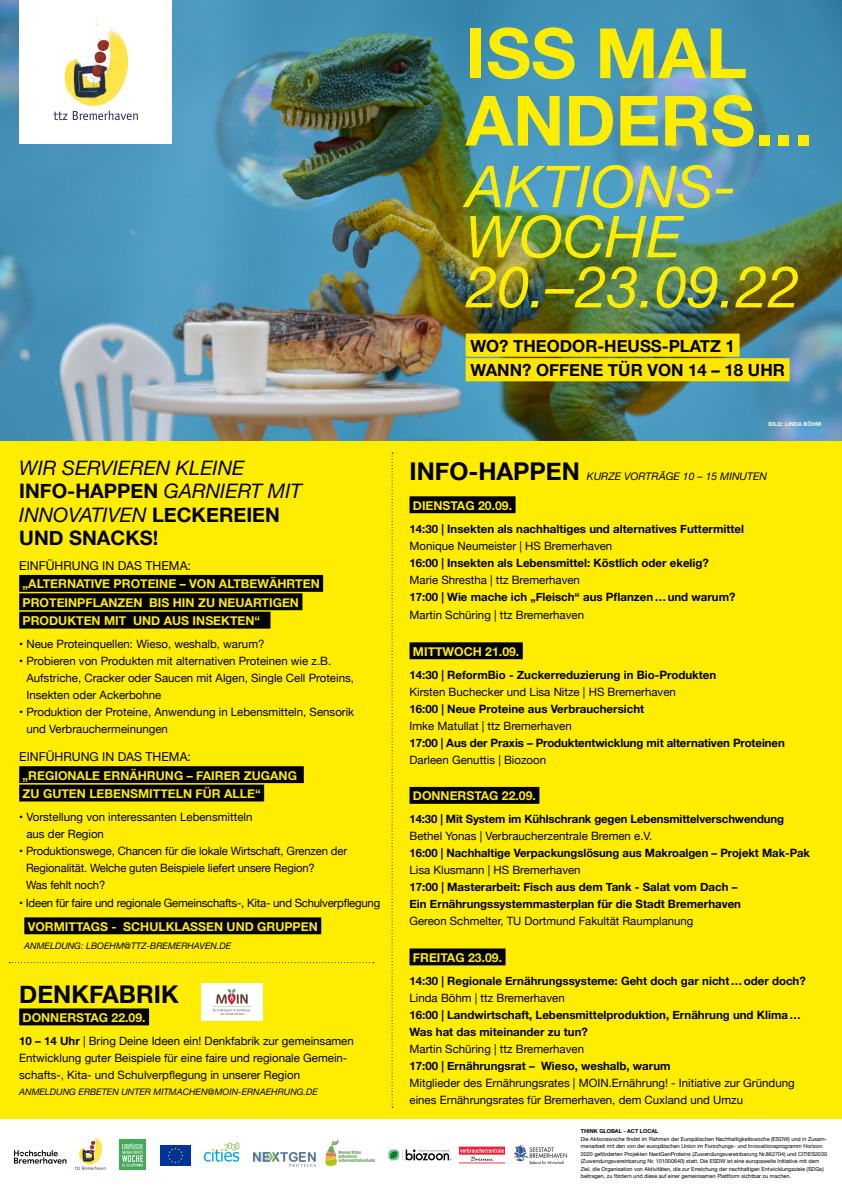
<style>
.page{position:relative;width:842px;height:1191px;background:#fff}
.page>*{position:absolute;margin:0;border:0;box-sizing:border-box;transform-origin:0 0}
.t1{font:700 69.4px/67.4px "Helvetica Neue";color:#ffed00}
.t2{font:italic 57.8px/50.1px "Helvetica Neue";color:#ffed00}
.t3{font:700 24.5px "Helvetica Neue";color:#000}
.t4{font:italic 20px/23.5px "Helvetica Neue";color:#000}
.t5{font:700 16.8px/24.6px "Helvetica Neue";color:#000}
.t6{font:700 12.3px/18.4px "Helvetica Neue";color:#ffed00}
.t7{font:12.3px "Helvetica Neue";color:#000}
.t8{font:11.5px/17px "Helvetica Neue";color:#000}
.t9{font:700 11.5px/17px "Helvetica Neue";color:#000}
.t10{font:11.5px "Helvetica Neue";letter-spacing:-.02em;color:#000}
.t11{font:italic 10.5px "Helvetica Neue";color:#000}
.t12{font:italic 9px "Helvetica Neue";color:#000}
.t13{font:700 5.6px "Helvetica Neue";color:#fef7fa}
.t14{font:5.5px/7.5px "Helvetica Neue";color:#000}
.t15{font:700 5.5px "Helvetica Neue";color:#000}
.s1{font-weight:700;font-style:normal}
.s2{font-weight:700}
</style>
<div class="page">
<div style="left:0;top:435px;width:842px;height:684px;background:#ffed00"></div>
<img style="left:0;top:0;width:842px;height:440px">
<div style="left:20px;top:0;width:152px;height:143px;background:#fff"></div>
<img style="left:65px;top:19px;width:62px;height:87px">
<svg style="left:54px;top:111px;width:84px;height:9px"></svg>
<div style="left:19px;top:575px;width:304px;height:17px;background:#000"></div>
<div style="left:19px;top:593px;width:283px;height:17px;background:#000"></div>
<div style="left:19px;top:611px;width:251px;height:17px;background:#000"></div>
<div style="left:19px;top:766px;width:285px;height:17px;background:#000"></div>
<div style="left:19px;top:784px;width:245px;height:17px;background:#000"></div>
<svg style="left:14px;top:1150px;width:52px;height:13px"></svg>
<img style="left:79px;top:1137px;width:23px;height:27px">
<svg style="left:75px;top:1166px;width:30px;height:3px"></svg>
<img style="left:120px;top:1139px;width:26px;height:30px">
<img style="left:160px;top:1145px;width:31px;height:20px">
<img style="left:203px;top:1143px;width:37px;height:19px">
<img style="left:253px;top:1152px;width:63px;height:14px">
<img style="left:325px;top:1140px;width:50px;height:27px">
<img style="left:460px;top:1146px;width:45px;height:18px">
<img style="left:514px;top:1145px;width:54px;height:19px">
<div style="left:409px;top:496px;width:106px;height:17px;background:#000"></div>
<div style="left:409px;top:642px;width:114px;height:17px;background:#000"></div>
<div style="left:409px;top:787px;width:130px;height:17px;background:#000"></div>
<div style="left:409px;top:948px;width:96px;height:17px;background:#000"></div>
<div style="left:202px;top:983px;width:61px;height:37px;background:#fff"></div>
<img style="left:212px;top:989px;width:40px;height:25px">
<div style="left:19px;top:1008px;width:130px;height:17px;background:#000"></div>
<svg style="left:9px;top:962px;width:365px;height:1px"></svg>
<svg style="left:392px;top:452px;width:1px;height:655px"></svg>
<img style="left:388px;top:1149px;width:64px;height:12px">
<div style="left:24px;top:917px;width:297px;height:17px;background:#000"></div>
<div style="left:466px;top:333px;width:274px;height:24px;background:#ffe600"></div>
<div style="left:466px;top:358px;width:323px;height:23px;background:#ffe600"></div>
<h3 class="t4" style="left:19px;top:457px;width:284px">WIR SERVIEREN KLEINE<br><span class="s1">INFO-HAPPEN</span> GARNIERT MIT<br>INNOVATIVEN <span class="s1">LECKEREIEN<br>UND SNACKS!</span></h3>
<p class="t7" style="left:19px;top:556px;width:173px">EINFÜHRUNG IN DAS THEMA:</p>
<p class="t6" style="left:23px;top:575px;width:299px">„ALTERNATIVE PROTEINE – VON ALTBEWÄHRTEN<br>PROTEINPFLANZEN BIS HIN ZU NEUARTIGEN<br>PRODUKTEN MIT UND AUS INSEKTEN“</p>
<p class="t8" style="left:19px;top:636px;width:247px">• Neue Proteinquellen: Wieso, weshalb, warum?</p>
<p class="t8" style="left:26px;top:653px;width:329px;text-indent:-7px">• Probieren von Produkten mit alternativen Proteinen wie z.B.<br>Aufstriche, Cracker oder Saucen mit Algen, Single Cell Proteins,<br>Insekten oder Ackerbohne</p>
<p class="t8" style="left:26px;top:704px;width:329px;text-indent:-7px">• Produktion der Proteine, Anwendung in Lebensmitteln, Sensorik und Verbrauchermeinungen</p>
<p class="t7" style="left:19px;top:748px;width:173px">EINFÜHRUNG IN DAS THEMA:</p>
<p class="t6" style="left:23px;top:766px;width:276px">„REGIONALE ERNÄHRUNG – FAIRER ZUGANG<br>ZU GUTEN LEBENSMITTELN FÜR ALLE“</p>
<p class="t8" style="left:26px;top:809px;width:227px;text-indent:-7px">• Vorstellung von interessanten Lebensmitteln aus der Region</p>
<p class="t8" style="left:26px;top:843px;width:323px;text-indent:-7px">• Produktionswege, Chancen für die lokale Wirtschaft, Grenzen der<br>Regionalität. Welche guten Beispiele liefert unsere Region?<br>Was fehlt noch?</p>
<p class="t10" style="left:19px;top:894px;width:362px">• Ideen für faire und regionale Gemeinschafts-, Kita- und Schulverpflegung</p>
<p class="t6" style="left:28px;top:917px;width:292px">VORMITTAGS - SCHULKLASSEN UND GRUPPEN</p>
<p class="t12" style="left:24px;top:939px;width:208px">ANMELDUNG: LBOEHM@TTZ-BREMERHAVEN.DE</p>
<h3 class="t3" style="left:19px;top:975px;width:161px">DENKFABRIK</h3>
<p class="t6" style="left:23px;top:1008px;width:125px">DONNERSTAG 22.09.</p>
<p class="t8" style="left:19px;top:1032px;width:336px"><span class="s2">10 – 14 Uhr</span> | Bring Deine Ideen ein! Denkfabrik zur gemeinsamen<br>Entwicklung guter Beispiele für eine faire und regionale Gemein&shy;schafts-, Kita- und Schulverpflegung in unserer Region</p>
<p class="t12" style="left:19px;top:1085px;width:300px">ANMELDUNG ERBETEN UNTER MITMACHEN@MOIN-ERNAEHRUNG.DE</p>
<h1 class="t1" style="left:466px;top:21px;width:349px">ISS MAL<br>ANDERS...</h1>
<h2 class="t2" style="left:466px;top:165px;width:336px">AKTIONS-<br>WOCHE<br>20.–23.09.22</h2>
<h3 class="t5" style="left:470px;top:334px;width:316px">WO? THEODOR-HEUSS-PLATZ 1<br>WANN? OFFENE TÜR VON 14 – 18 UHR</h3>
<p class="t13" style="left:768px;top:420px;width:54px">BILD: LINDA BÖHM</p>
<h3 class="t3" style="left:409px;top:452px;width:172px">INFO-HAPPEN</h3>
<p class="t11" style="left:587px;top:469px;width:182px">KURZE VORTRÄGE 10 – 15 MINUTEN</p>
<p class="t6" style="left:413px;top:496px;width:101px">DIENSTAG 20.09.</p>
<p class="t9" style="left:409px;top:520px;width:336px">14:30 | Insekten als nachhaltiges und alternatives Futtermittel</p>
<p class="t8" style="left:409px;top:537px;width:204px">Monique Neumeister | HS Bremerhaven</p>
<p class="t9" style="left:409px;top:554px;width:301px">16:00 | Insekten als Lebensmittel: Köstlich oder ekelig?</p>
<p class="t8" style="left:409px;top:571px;width:172px">Marie Shrestha | ttz Bremerhaven</p>
<p class="t9" style="left:409px;top:588px;width:327px">17:00 | Wie mache ich „Fleisch“ aus Pflanzen…und warum?</p>
<p class="t8" style="left:409px;top:607px;width:176px">Martin Schüring | ttz Bremerhaven</p>
<p class="t6" style="left:413px;top:642px;width:108px">MITTWOCH 21.09.</p>
<p class="t9" style="left:409px;top:666px;width:308px">14:30 | ReformBio - Zuckerreduzierung in Bio-Produkten</p>
<p class="t8" style="left:409px;top:683px;width:268px">Kirsten Buchecker und Lisa Nitze | HS Bremerhaven</p>
<p class="t9" style="left:409px;top:700px;width:236px">16:00 | Neue Proteine aus Verbrauchersicht</p>
<p class="t8" style="left:409px;top:717px;width:164px">Imke Matullat | ttz Bremerhaven</p>
<p class="t9" style="left:409px;top:734px;width:377px">17:00 | Aus der Praxis – Produktentwicklung mit alternativen Proteinen</p>
<p class="t8" style="left:409px;top:751px;width:138px">Darleen Genuttis | Biozoon</p>
<p class="t6" style="left:413px;top:787px;width:125px">DONNERSTAG 22.09.</p>
<p class="t9" style="left:409px;top:811px;width:376px">14:30 | Mit System im Kühlschrank gegen Lebensmittelverschwendung</p>
<p class="t8" style="left:409px;top:828px;width:244px">Bethel Yonas | Verbraucherzentrale Bremen e.V.</p>
<p class="t9" style="left:409px;top:845px;width:402px">16:00 | Nachhaltige Verpackungslösung aus Makroalgen – Projekt Mak-Pak</p>
<p class="t8" style="left:409px;top:862px;width:173px">Lisa Klusmann | HS Bremerhaven</p>
<p class="t9" style="left:409px;top:879px;width:333px">17:00 | Masterarbeit: Fisch aus dem Tank - Salat vom Dach –<br>Ein Ernährungssystemmasterplan für die Stadt Bremerhaven</p>
<p class="t8" style="left:409px;top:913px;width:285px">Gereon Schmelter, TU Dortmund Fakultät Raumplanung</p>
<p class="t6" style="left:413px;top:948px;width:91px">FREITAG 23.09.</p>
<p class="t9" style="left:409px;top:972px;width:398px">14:30 | Regionale Ernährungssysteme: Geht doch gar nicht…oder doch?</p>
<p class="t8" style="left:409px;top:989px;width:157px">Linda Böhm | ttz Bremerhaven</p>
<p class="t9" style="left:409px;top:1006px;width:393px">16:00 | Landwirtschaft, Lebensmittelproduktion, Ernährung und Klima…<br>Was hat das miteinander zu tun?</p>
<p class="t8" style="left:409px;top:1040px;width:176px">Martin Schüring | ttz Bremerhaven</p>
<p class="t9" style="left:409px;top:1057px;width:262px">17:00 | Ernährungsrat – Wieso, weshalb, warum</p>
<p class="t8" style="left:409px;top:1074px;width:387px">Mitglieder des Ernährungsrates | MOIN.Ernährung! - Initiative zur Gründung eines Ernährungsrates für Bremerhaven, dem Cuxland und Umzu</p>
<p class="t15" style="left:581px;top:1127px;width:79px">THINK GLOBAL - ACT LOCAL</p>
<p class="t14" style="left:581px;top:1135px;width:248px">Die Aktionswoche findet im Rahmen der Europäischen Nachhaltigkeitswoche (ESDW) und in Zusam&shy;menarbeit mit den von der europäischen Union im Forschungs- und Innovationsprogramm Horizon 2020 geförderten Projekten NextGenProteins (Zuwendungsvereinbarung Nr.862704) und CITIES2030 (Zuwendungsvereinbarung Nr. 101000640) statt. Die ESDW ist eine europaweite Initiative mit dem Ziel, die Organisation von Aktivitäten, die zur Erreichung der nachhaltigen Entwicklungsziele (SDGs) beitragen, zu fördern und diese auf einer gemeinsamen Plattform sichtbar zu machen.</p>
</div>
